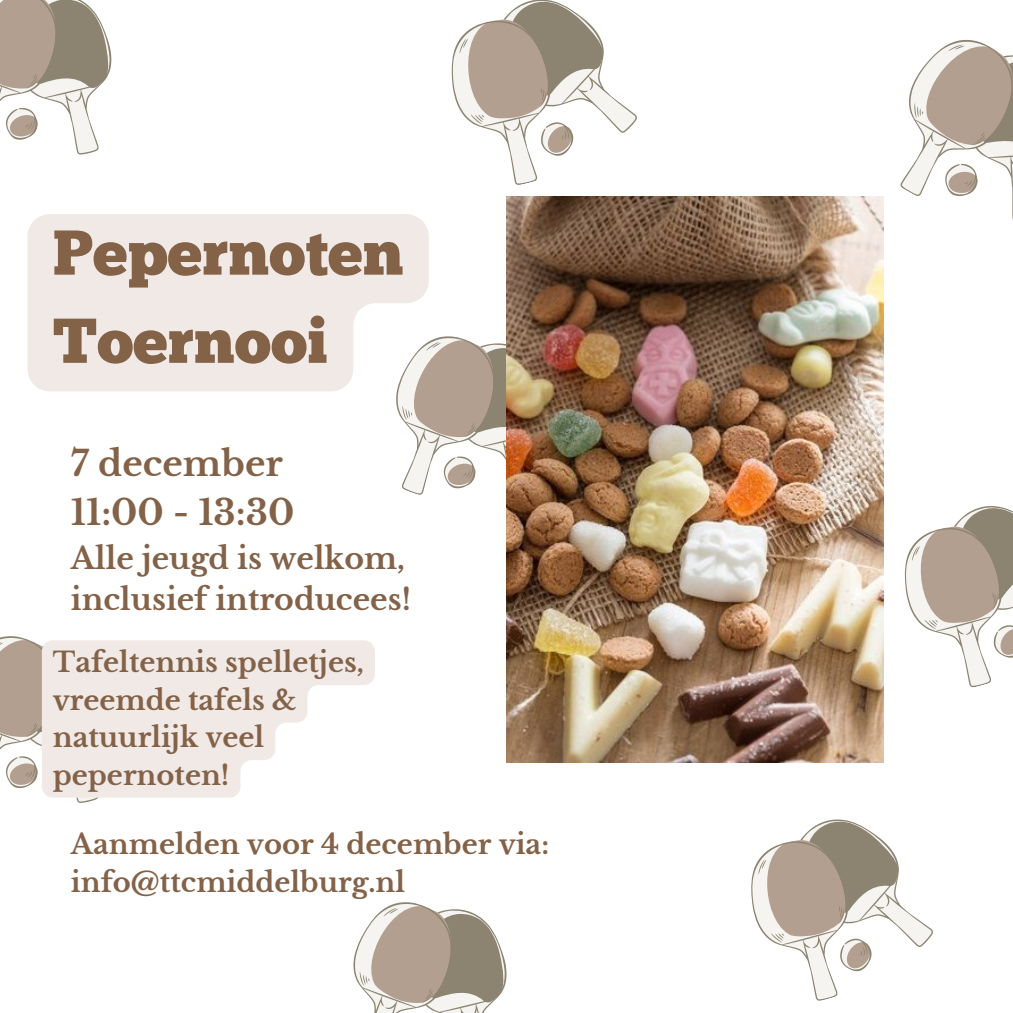
<style>
.page{position:relative;width:1013px;height:1013px;background:#fff}
.page>*{position:absolute;margin:0;border:0;box-sizing:border-box;transform-origin:0 0}
.t1{font:63.12px/88.1px "Chunk Five";color:#836248}
.t2{font:700 34.88px "Libre Baskerville";color:#836248}
.t3{font:700 29.88px/41.2px "Libre Baskerville";color:#836248}
.t4{font:700 27.38px/37.5px "Libre Baskerville";color:#836248}
</style>
<div class="page">
<svg style="left:751px;top:819px;width:182px;height:182px"></svg>
<div style="left:28px;top:214px;width:401px;height:177px;background:#f0e9e5"></div>
<svg style="left:0;top:636px;width:143px;height:167px"></svg>
<svg style="left:353px;top:902px;width:154px;height:110px"></svg>
<svg style="left:366px;top:314px;width:140px;height:181px"></svg>
<img style="left:506px;top:196px;width:377px;height:567px">
<svg style="left:0;top:0;width:112px;height:155px"></svg>
<svg style="left:451px;top:0;width:186px;height:185px"></svg>
<svg style="left:865px;top:39px;width:147px;height:213px"></svg>
<svg style="left:904px;top:506px;width:108px;height:182px"></svg>
<svg style="left:42px;top:640px;width:333px;height:157px;fill:#f0e9e5"></svg>
<p class="t1" style="left:53px;top:215px;width:352px">Pepernoten<br>Toernooi</p>
<p class="t2" style="left:71px;top:442px;width:213px">7 december</p>
<p class="t2" style="left:71px;top:491px;width:225px">11:00 - 13:30</p>
<p class="t3" style="left:71px;top:537px;width:341px">Alle jeugd is welkom, inclusief introducees!</p>
<p class="t4" style="left:53px;top:643px;width:313px">Tafeltennis spelletjes, vreemde tafels &amp; natuurlijk veel pepernoten!</p>
<h1 class="t4" style="left:71px;top:826px;width:479px">Aanmelden voor 4 december via: info@ttcmiddelburg.nl</h1>
</div>
